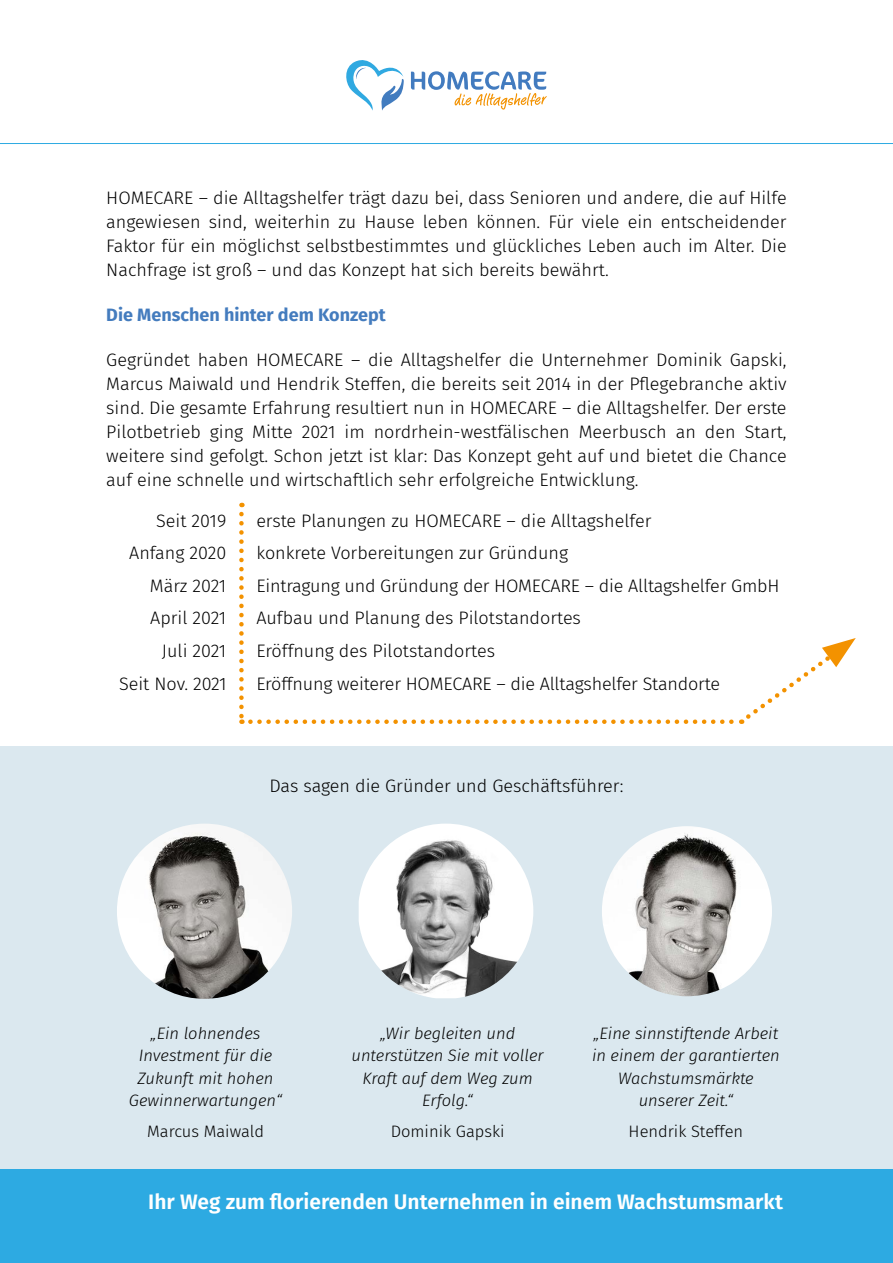
<style>
.page{position:relative;width:893px;height:1263px;background:#fff}
.page>*{position:absolute;margin:0;border:0;box-sizing:border-box;transform-origin:0 0}
.t1{font:600 21px "Fira Sans";color:#fff}
.t2{font:300 18px/24px "Fira Sans";color:#000;text-align:justify}
.t3{font:700 18px "Fira Sans";color:#447cbe}
.t4{font:italic 300 16.5px/22.5px "Fira Sans";color:#000;text-align:center}
.t5{font:300 16.5px "Fira Sans";color:#000}
</style>
<div class="page">
<svg style="left:239px;top:514px;width:5px;height:210px"></svg>
<svg style="left:250px;top:638px;width:606px;height:86px"></svg>
<div style="left:0;top:746px;width:893px;height:426px;background:#dbe8ef"></div>
<img style="left:602px;top:826px;width:170px;height:170px;border-radius:85px">
<img style="left:359px;top:824px;width:174px;height:174px">
<img style="left:117px;top:824px;width:175px;height:175px;border-radius:88px">
<svg style="left:346px;top:60px;width:58px;height:51px"></svg>
<svg style="left:411px;top:71px;width:136px;height:39px"></svg>
<div style="left:0;top:1169px;width:893px;height:94px;background:#2daae2"></div>
<hr style="left:0;top:143px;width:893px;height:1px;background:#2daae2">
<p class="t2" style="left:106px;top:186px;width:682px">HOMECARE – die Alltagshelfer trägt dazu bei, dass Senioren und andere, die auf Hilfe angewiesen sind, weiterhin zu Hause leben können. Für viele ein entscheidender Faktor für ein möglichst selbstbestimmtes und glückliches Leben auch im Alter. Die Nachfrage ist groß – und das Konzept hat sich bereits bewährt.</p>
<p class="t3" style="left:106px;top:299px;width:281px">Die Menschen hinter dem Konzept</p>
<p class="t2" style="left:106px;top:348px;width:682px">Gegründet haben HOMECARE – die Alltagshelfer die Unternehmer Dominik Gapski, Marcus Maiwald und Hendrik Steffen, die bereits seit 2014 in der Pflegebranche aktiv sind. Die gesamte Erfahrung resultiert nun in HOMECARE – die Alltagshelfer. Der erste Pilotbetrieb ging Mitte 2021 im nordrhein-westfälischen Meerbusch an den Start, weitere sind gefolgt. Schon jetzt ist klar: Das Konzept geht auf und bietet die Chance auf eine schnelle und wirtschaftlich sehr erfolgreiche Entwicklung.</p>
<p class="t2" style="left:156px;top:509px;width:72px">Seit 2019</p>
<p class="t2" style="left:256px;top:509px;width:397px">erste Planungen zu HOMECARE – die Alltagshelfer</p>
<p class="t2" style="left:129px;top:541px;width:99px">Anfang 2020</p>
<p class="t2" style="left:256px;top:541px;width:313px">konkrete Vorbereitungen zur Gründung</p>
<p class="t2" style="left:150px;top:574px;width:78px">März 2021</p>
<p class="t2" style="left:256px;top:574px;width:525px">Eintragung und Gründung der HOMECARE – die Alltagshelfer GmbH</p>
<p class="t2" style="left:150px;top:606px;width:78px">April 2021</p>
<p class="t2" style="left:256px;top:606px;width:326px">Aufbau und Planung des Pilotstandortes</p>
<p class="t2" style="left:162px;top:639px;width:66px">Juli 2021</p>
<p class="t2" style="left:256px;top:639px;width:240px">Eröffnung des Pilotstandortes</p>
<p class="t2" style="left:119px;top:671px;width:109px">Seit Nov. 2021</p>
<p class="t2" style="left:256px;top:671px;width:465px">Eröffnung weiterer HOMECARE – die Alltagshelfer Standorte</p>
<p class="t2" style="left:269px;top:773px;width:356px">Das sagen die Gründer und Geschäftsführer:</p>
<p class="t4" style="left:129px;top:1022px;width:155px">„Ein lohnendes<br>Investment für die<br>Zukunft mit hohen<br>Gewinnerwartungen“</p>
<p class="t5" style="left:147px;top:1120px;width:118px">Marcus Maiwald</p>
<p class="t4" style="left:352px;top:1022px;width:194px">„Wir begleiten und unterstützen Sie mit voller<br>Kraft auf dem Weg zum<br>Erfolg.“</p>
<p class="t5" style="left:391px;top:1120px;width:115px">Dominik Gapski</p>
<p class="t4" style="left:592px;top:1022px;width:189px">„Eine sinnstiftende Arbeit in einem der garantierten<br>Wachstumsmärkte unserer Zeit.“</p>
<p class="t5" style="left:629px;top:1120px;width:116px">Hendrik Steffen</p>
<p class="t1" style="left:148px;top:1184px;width:636px">Ihr Weg zum florierenden Unternehmen in einem Wachstumsmarkt</p>
</div>
